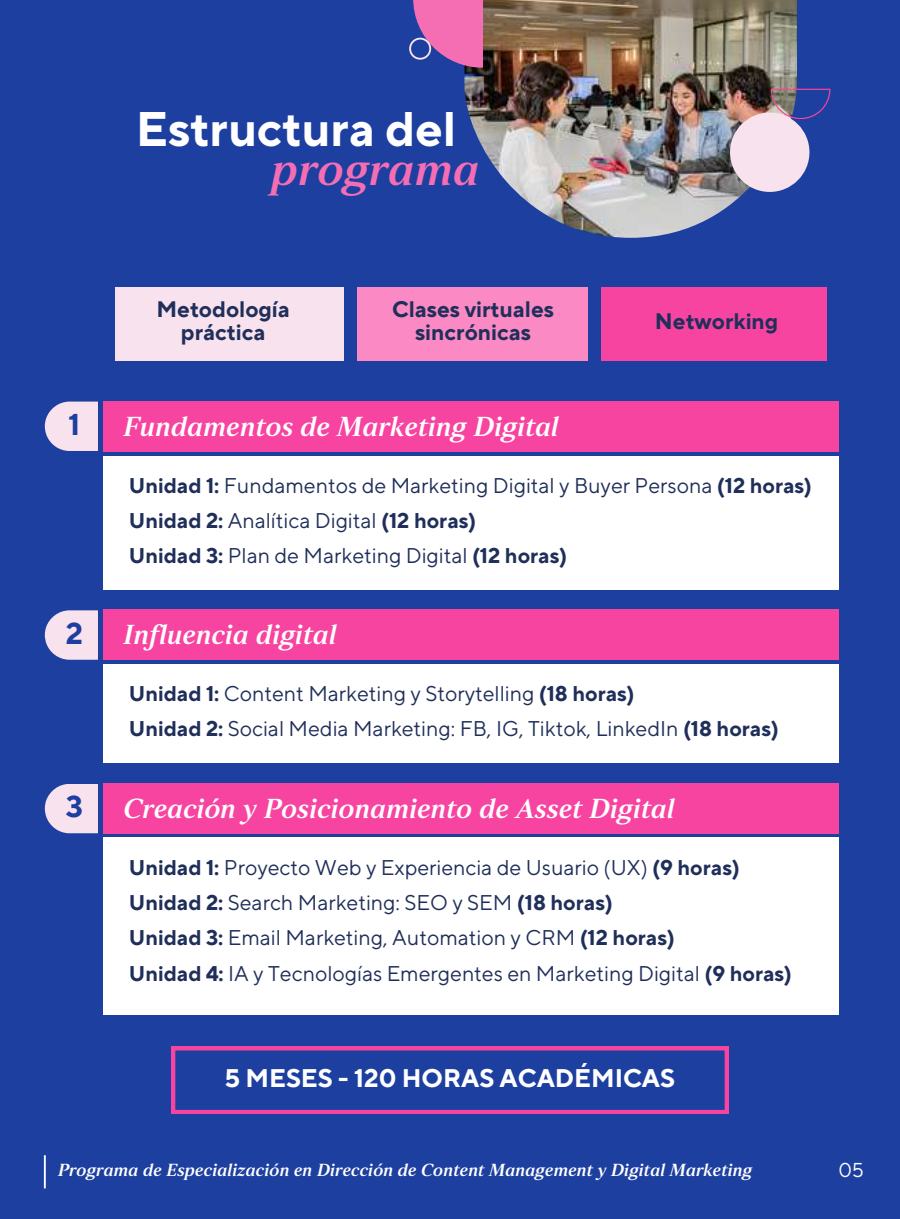
<style>
.page{position:relative;width:900px;height:1219px;background:#1d3fa0}
.page>*{position:absolute;margin:0;border:0;box-sizing:border-box;transform-origin:0 0}
.t1{font:700 48.5px "TT Norms Pro";color:#fff}
.t2{font:45.75px "Strato Pro Demi Bold It";color:#f56eb4}
.t3{font:700 30px "TT Norms Pro";color:#1d3fa0}
.t4{font:27.5px "Strato Pro Demi Bold It";color:#fff}
.t5{font:700 25.5px "TT Norms Pro";color:#fff}
.t6{font:700 22.25px/23.5px "TT Norms Pro";color:#202f5a;text-align:center}
.t7{font:21.25px/35px "TT Norms Pro";color:#202f5a}
.t8{font:20px "TT Norms Pro";color:#fff}
.t9{font:17.5px "Strato Pro Demi Bold It";color:#fff}
.s1{font-weight:700}
</style>
<div class="page">
<div style="left:103px;top:402px;width:735px;height:50px;background:#f844a1"></div>
<div style="left:103px;top:456px;width:735px;height:133px;background:#fff"></div>
<div style="left:103px;top:609px;width:735px;height:51px;background:#f844a1"></div>
<div style="left:103px;top:664px;width:735px;height:99px;background:#fff"></div>
<div style="left:103px;top:783px;width:735px;height:51px;background:#f844a1"></div>
<svg style="left:45px;top:402px;width:53px;height:49px;background:#e2d2e5"></svg>
<svg style="left:45px;top:610px;width:53px;height:50px;background:#dfd0e4"></svg>
<svg style="left:45px;top:784px;width:53px;height:49px;background:#e2d2e5"></svg>
<div style="left:103px;top:837px;width:735px;height:178px;background:#fff"></div>
<hr style="left:44px;top:1155px;width:2px;height:33px;background:#fff">
<svg style="left:172px;top:1047px;width:556px;height:66px"></svg>
<div style="left:115px;top:287px;width:228px;height:73px;background:#f8e2ed"></div>
<div style="left:357px;top:287px;width:230px;height:73px;background:#fa89c4"></div>
<div style="left:601px;top:287px;width:226px;height:73px;background:#f844a1"></div>
<img style="left:464px;top:0;width:335px;height:238px">
<svg style="left:409px;top:0;width:74px;height:68px"></svg>
<div style="left:730px;top:112px;width:79px;height:80px;background:#f8e2ed;border-radius:50%"></div>
<svg style="left:771px;top:89px;width:59px;height:30px"></svg>
<h1 class="t1" style="left:136px;top:100px;width:322px">Estructura del</h1>
<h2 class="t2" style="left:272px;top:152px;width:210px">programa</h2>
<p class="t6" style="left:157px;top:298px;width:135px">Metodología práctica</p>
<p class="t6" style="left:392px;top:298px;width:163px">Clases virtuales sincrónicas</p>
<p class="t6" style="left:655px;top:310px;width:125px">Networking</p>
<h3 class="t3" style="left:69px;top:406px;width:13px">1</h3>
<p class="t4" style="left:124px;top:416px;width:437px">Fundamentos de Marketing Digital</p>
<p class="t7" style="left:129px;top:469px;width:685px"><span class="s1">Unidad 1:</span> Fundamentos de Marketing Digital y Buyer Persona <span class="s1">(12 horas)<br>Unidad 2:</span> Analítica Digital <span class="s1">(12 horas)<br>Unidad 3:</span> Plan de Marketing Digital <span class="s1">(12 horas)</span></p>
<h3 class="t3" style="left:66px;top:615px;width:19px">2</h3>
<p class="t4" style="left:124px;top:624px;width:215px">Influencia digital</p>
<p class="t7" style="left:129px;top:677px;width:652px"><span class="s1">Unidad 1:</span> Content Marketing y Storytelling <span class="s1">(18 horas)<br>Unidad 2:</span> Social Media Marketing: FB, IG, Tiktok, LinkedIn <span class="s1">(18 horas)</span></p>
<h3 class="t3" style="left:66px;top:789px;width:19px">3</h3>
<p class="t4" style="left:124px;top:798px;width:553px">Creación y Posicionamiento de Asset Digital</p>
<p class="t7" style="left:129px;top:851px;width:613px"><span class="s1">Unidad 1:</span> Proyecto Web y Experiencia de Usuario (UX) <span class="s1">(9 horas)<br>Unidad 2:</span> Search Marketing: SEO y SEM <span class="s1">(18 horas)</span></p>
<p class="t7" style="left:129px;top:921px;width:665px"><span class="s1">Unidad 3:</span> Email Marketing, Automation y CRM <span class="s1">(12 horas)<br>Unidad 4:</span> IA y Tecnologías Emergentes en Marketing Digital <span class="s1">(9 horas)</span></p>
<p class="t5" style="left:225px;top:1063px;width:452px">5 MESES - 120 HORAS ACADÉMICAS</p>
<p class="t9" style="left:58px;top:1163px;width:696px">Programa de Especialización en Dirección de Content Management y Digital Marketing</p>
<p class="t8" style="left:838px;top:1158px;width:27px">05</p>
</div>
